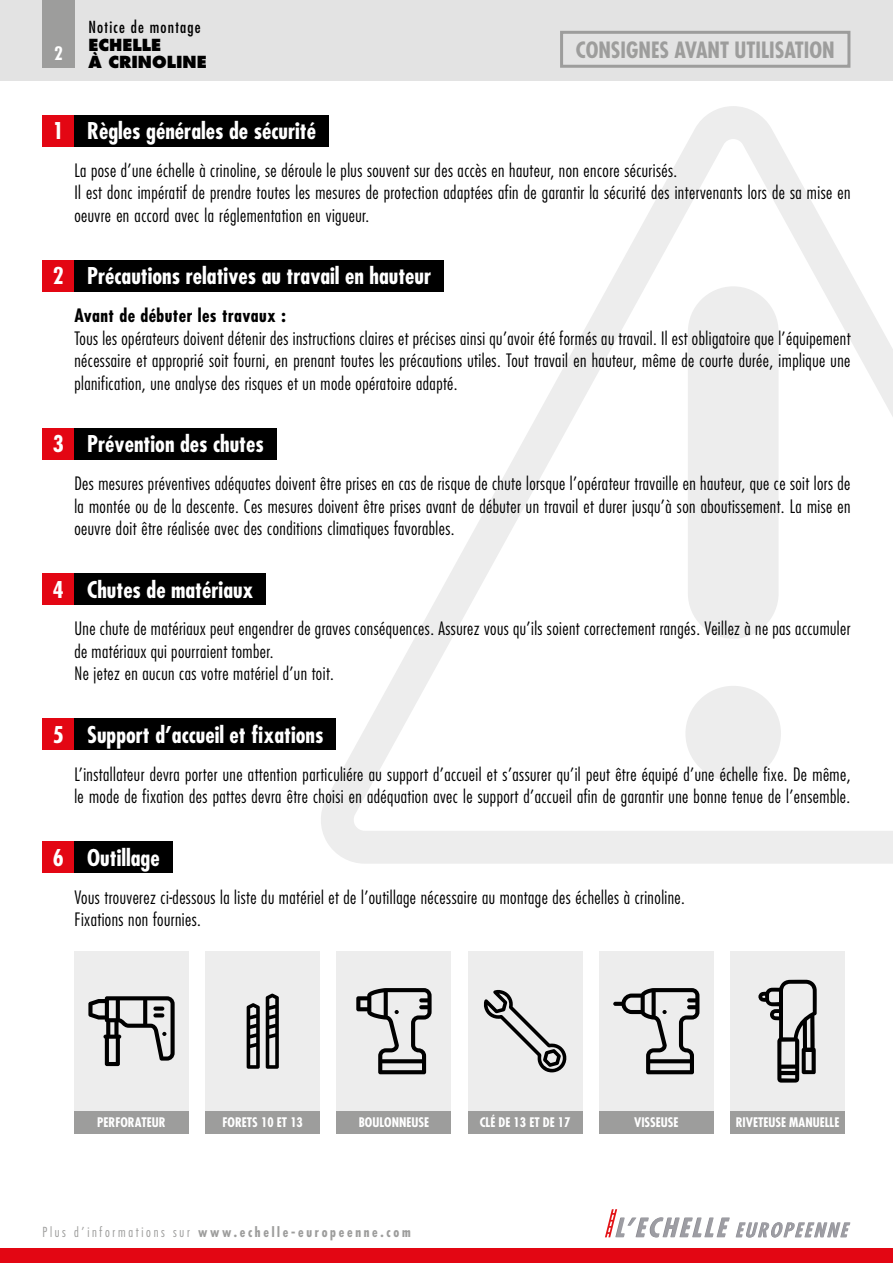
<style>
.page{position:relative;width:893px;height:1263px;background:#fff}
.page>*{position:absolute;margin:0;border:0;box-sizing:border-box;transform-origin:0 0}
.t1{font:700 condensed 22.5px "Futura Std";color:#fff}
.t2{font:700 condensed 21.9px "Futura Std";color:#9d9d9c}
.t3{font:300 condensed 18px/22.5px "Futura Std";letter-spacing:.025em;color:#000}
.t4{font:700 condensed 18px "Futura Std";letter-spacing:.025em;color:#000}
.t5{font:700 condensed 18px "Futura Std";color:#fff}
.t6{font:800 16.2px "Futura Std";color:#000}
.t7{font:condensed 16.2px "Futura Std";letter-spacing:.075em;color:#000}
.t8{font:700 condensed 13.5px "Futura Std";letter-spacing:.2em;color:#9d9d9c}
.t9{font:300 condensed 13.5px "Futura Std";letter-spacing:.2em;color:#9d9d9c}
.t10{font:700 condensed 12.9px "Futura Std";color:#fff}
</style>
<div class="page">
<div style="left:0;top:1249px;width:893px;height:14px;background:#e30613"></div>
<svg style="left:605px;top:1209px;width:245px;height:28px"></svg>
<svg style="left:319px;top:106px;width:574px;height:758px"></svg>
<div style="left:74px;top:115px;width:255px;height:31px;background:#000"></div>
<div style="left:43px;top:115px;width:31px;height:31px;background:#e30613"></div>
<div style="left:74px;top:260px;width:370px;height:32px;background:#000"></div>
<div style="left:43px;top:260px;width:31px;height:32px;background:#e30613"></div>
<div style="left:74px;top:428px;width:203px;height:31px;background:#000"></div>
<div style="left:43px;top:428px;width:31px;height:31px;background:#e30613"></div>
<div style="left:74px;top:573px;width:192px;height:32px;background:#000"></div>
<div style="left:43px;top:573px;width:31px;height:32px;background:#e30613"></div>
<div style="left:74px;top:719px;width:262px;height:31px;background:#000"></div>
<div style="left:43px;top:719px;width:31px;height:31px;background:#e30613"></div>
<div style="left:74px;top:841px;width:99px;height:32px;background:#000"></div>
<div style="left:43px;top:841px;width:31px;height:32px;background:#e30613"></div>
<div style="left:74px;top:951px;width:115px;height:160px;background:#ededed"></div>
<div style="left:74px;top:1111px;width:115px;height:22px;background:#9d9d9c"></div>
<div style="left:337px;top:1111px;width:114px;height:22px;background:#9d9d9c"></div>
<div style="left:599px;top:1111px;width:114px;height:22px;background:#9d9d9c"></div>
<div style="left:206px;top:1111px;width:114px;height:22px;background:#9d9d9c"></div>
<div style="left:468px;top:1111px;width:114px;height:22px;background:#9d9d9c"></div>
<div style="left:730px;top:1111px;width:115px;height:22px;background:#9d9d9c"></div>
<div style="left:206px;top:951px;width:114px;height:160px;background:#ededed"></div>
<div style="left:337px;top:951px;width:114px;height:160px;background:#ededed"></div>
<div style="left:468px;top:951px;width:114px;height:160px;background:#ededed"></div>
<div style="left:599px;top:951px;width:114px;height:160px;background:#ededed"></div>
<div style="left:730px;top:951px;width:115px;height:160px;background:#ededed"></div>
<svg style="left:88px;top:996px;width:87px;height:70px"></svg>
<svg style="left:247px;top:993px;width:32px;height:76px"></svg>
<svg style="left:356px;top:988px;width:76px;height:86px"></svg>
<svg style="left:484px;top:990px;width:83px;height:82px"></svg>
<svg style="left:613px;top:988px;width:86px;height:86px"></svg>
<svg style="left:758px;top:980px;width:59px;height:102px"></svg>
<div style="left:0;top:0;width:893px;height:81px;background:#e3e3e3"></div>
<div style="left:43px;top:0;width:32px;height:68px;background:#9d9d9c"></div>
<div style="left:560px;top:31px;width:290px;height:37px;border:3px solid #9d9d9c"></div>
<p class="t7" style="left:88px;top:18px;width:114px">Notice de montage</p>
<p class="t6" style="left:88px;top:34px;width:74px">ECHELLE</p>
<p class="t2" style="left:576px;top:36px;width:260px">CONSIGNES AVANT UTILISATION</p>
<p class="t5" style="left:54px;top:42px;width:10px">2</p>
<p class="t6" style="left:88px;top:51px;width:120px">À CRINOLINE</p>
<p class="t1" style="left:53px;top:117px;width:13px">1</p>
<p class="t1" style="left:87px;top:117px;width:230px">Règles générales de sécurité</p>
<p class="t3" style="left:74px;top:159px;width:777px">La pose ’d une échelle à crinoline se, déroule le plus souvent sur des accès en hauteur, non encore sécurisés.<br>Il est donc impératif de prendre toutes les mesures de protection adaptées afin de garantir la sécurité des intervenants lors de sa mise en oeuvre en accord avec la réglementation en vigueur.</p>
<p class="t1" style="left:53px;top:262px;width:13px">2</p>
<p class="t1" style="left:87px;top:262px;width:346px">Précautions relatives au travail en hauteur</p>
<p class="t4" style="left:74px;top:304px;width:213px">Avant de débuter les travaux :</p>
<p class="t3" style="left:74px;top:327px;width:778px;text-align:justify">Tous les opérateurs doivent détenir des instructions claires et précises ainsi qu’avoir été formés au travail Il. est obligatoire que ’l équipement nécessaire et approprié soit fourni, en prenant toutes les précautions utiles. Tout travail en hauteur, même de courte durée, implique une planification, une analyse des risques et un mode opératoire adapté.</p>
<p class="t1" style="left:53px;top:430px;width:13px">3</p>
<p class="t1" style="left:87px;top:430px;width:178px">Prévention des chutes</p>
<p class="t3" style="left:74px;top:472px;width:778px;text-align:justify">Des mesures préventives adéquates doivent être prises en cas de risque de chute lorsque ’l opérateur travaille en hauteur, que ce soit lors de la montée ou de la descente. Ces mesures doivent être prises avant de débuter un travail et durer jusqu à’ son aboutissement La. mise en oeuvre doit être réalisée avec des conditions climatiques favorables.</p>
<p class="t1" style="left:53px;top:575px;width:13px">4</p>
<p class="t1" style="left:87px;top:575px;width:168px">Chutes de matériaux</p>
<p class="t3" style="left:74px;top:617px;width:778px">Une chute de matériaux peut engendrer de graves conséquences. Assurez vous qu’ils soient correctement rangés. Veillez neà pas accumuler de matériaux qui pourraient tomber.<br>Ne jetez en aucun cas votre matériel ’d un toit.</p>
<p class="t1" style="left:53px;top:720px;width:13px">5</p>
<p class="t1" style="left:87px;top:720px;width:238px">Support ’d accueil et fixations</p>
<p class="t3" style="left:74px;top:763px;width:778px">’L installateur devra porter une attention particuliére au support ’d accueil et ’s assurer qu i l’ peut être équipé ’d une échelle fixe. De même, le mode de fixation des pattes devra être choisi en adéquation avec le support ’d accueil afin de garantir une bonne tenue de ’l ensemble.</p>
<p class="t1" style="left:53px;top:843px;width:13px">6</p>
<p class="t1" style="left:87px;top:843px;width:74px">Outillage</p>
<p class="t3" style="left:74px;top:886px;width:612px">Vous trouverez -c i dessous la liste du matériel et de ’l outillage nécessaire au montage des échelles à crinoline.<br>Fixations non fournies.</p>
<p class="t10" style="left:97px;top:1114px;width:70px">PERFORATEUR</p>
<p class="t10" style="left:223px;top:1114px;width:82px">FORETS 10 ET 13</p>
<p class="t10" style="left:359px;top:1114px;width:72px">BOULONNEUSE</p>
<p class="t9" style="left:43px;top:1224px;width:25px">Plus</p>
<p class="t9" style="left:74px;top:1224px;width:92px">’d informations</p>
<p class="t9" style="left:173px;top:1224px;width:18px">sur</p>
<p class="t8" style="left:198px;top:1224px;width:214px">www.echelle-europeenne.com</p>
<p class="t10" style="left:480px;top:1114px;width:92px">CLÉ DE 13 ET DE 17</p>
<p class="t10" style="left:634px;top:1114px;width:46px">VISSEUSE</p>
<p class="t10" style="left:736px;top:1114px;width:105px">RIVETEUSE MANUELLE</p>
</div>
